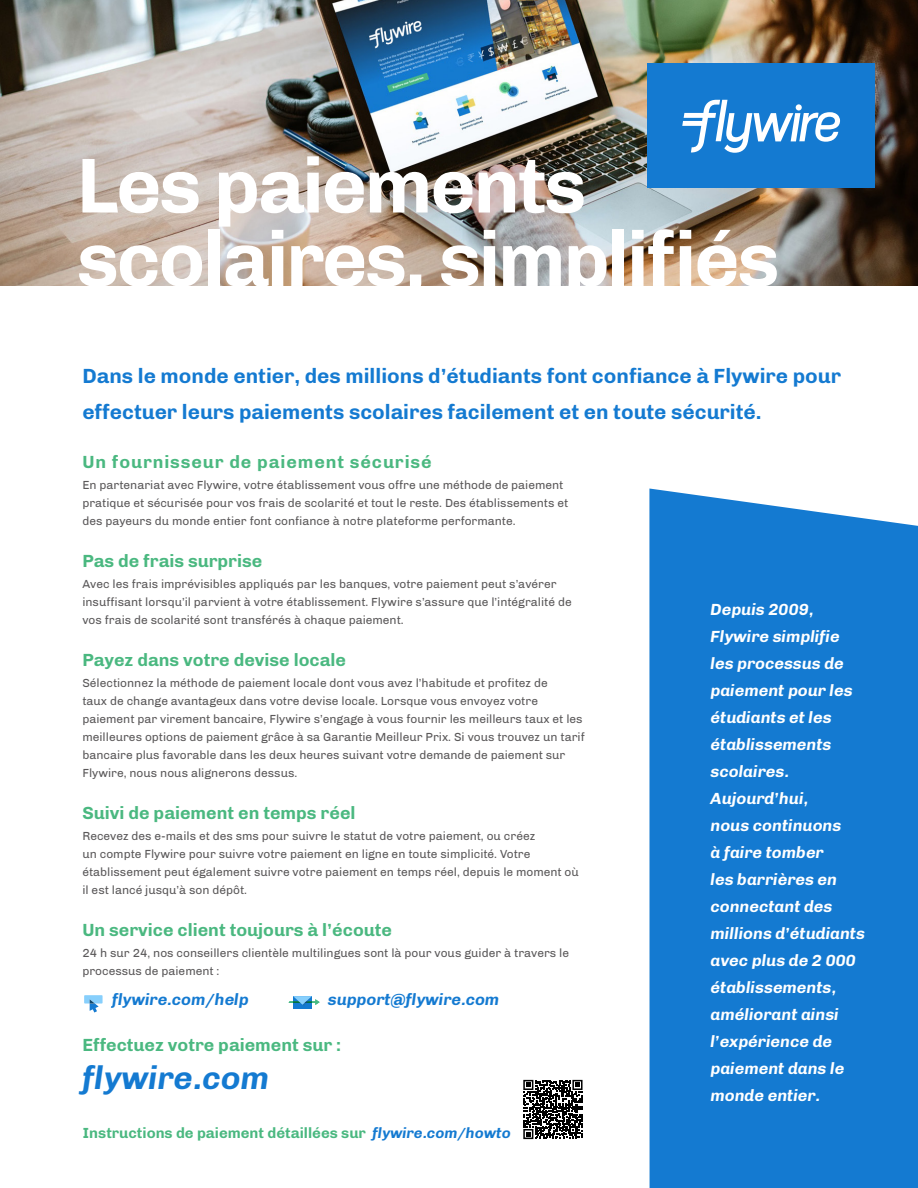
<style>
.page{position:relative;width:918px;height:1188px;background:#fff}
.page>*{position:absolute;margin:0;border:0;box-sizing:border-box;transform-origin:0 0}
.t1{font:700 78px/73.5px "Chivo";letter-spacing:-.03em;color:#fff}
.t2{font:italic 700 33px "Chivo";color:#147ad1}
.t3{font:700 21px/36px "Chivo";color:#147ad1}
.t4{font:700 18px "Chivo";color:#4ab880}
.t5{font:700 18px "Chivo";letter-spacing:.05em;color:#4ab880}
.t6{font:italic 700 16.5px/27px "Chivo";color:#fff}
.t7{font:italic 700 16.5px "Chivo";color:#147ad1}
.t8{font:700 15px "Chivo";color:#4ab880}
.t9{font:12px/18px "Chivo";color:#5b595a}
.s1{font-style:italic;color:#147ad1}
</style>
<div class="page">
<img style="left:0;top:0;width:918px;height:285px">
<div style="left:649px;top:489px;width:269px;height:699px;background:#147ad1"></div>
<div style="left:647px;top:63px;width:227px;height:125px;background:#147ad1"></div>
<svg style="left:682px;top:100px;width:158px;height:53px"></svg>
<div style="left:796px;top:104px;width:6px;height:7px;background:#fff;border-radius:50%"></div>
<div style="left:293px;top:996px;width:19px;height:12px;background:#147ad1"></div>
<svg style="left:289px;top:996px;width:31px;height:10px"></svg>
<svg style="left:84px;top:995px;width:19px;height:18px"></svg>
<svg style="left:523px;top:1080px;width:60px;height:59px"></svg>
<h1 class="t1" style="left:77px;top:149px;width:704px">Les paiements scolaires, simplifiés</h1>
<h3 class="t3" style="left:82px;top:358px;width:760px">Dans le monde entier, des millions d’étudiants font confiance à Flywire pour effectuer leurs paiements scolaires facilement et en toute sécurité.</h3>
<h3 class="t5" style="left:82px;top:451px;width:351px">Un fournisseur de paiement sécurisé</h3>
<p class="t9" style="left:82px;top:476px;width:487px">En partenariat avec Flywire, votre établissement vous offre une méthode de paiement pratique et sécurisée pour vos frais de scolarité et tout le reste. Des établissements et des payeurs du monde entier font confiance à notre plateforme performante.</p>
<h3 class="t4" style="left:82px;top:550px;width:181px">Pas de frais surprise</h3>
<p class="t9" style="left:82px;top:575px;width:491px">Avec les frais imprévisibles appliqués par les banques, votre paiement peut s’avérer insuffisant lorsqu’il parvient à votre établissement. Flywire s’assure que l’intégralité de vos frais de scolarité sont transférés à chaque paiement.</p>
<h3 class="t4" style="left:82px;top:649px;width:265px">Payez dans votre devise locale</h3>
<p class="t9" style="left:82px;top:674px;width:504px">Sélectionnez la méthode de paiement locale dont vous avez l’habitude et profitez de<br>taux de change avantageux dans votre devise locale. Lorsque vous envoyez votre paiement par virement bancaire, Flywire s’engage à vous fournir les meilleurs taux et les meilleures options de paiement grâce à sa Garantie Meilleur Prix. Si vous trouvez un tarif bancaire plus favorable dans les deux heures suivant votre demande de paiement sur Flywire, nous nous alignerons dessus.</p>
<h3 class="t4" style="left:82px;top:802px;width:275px">Suivi de paiement en temps réel</h3>
<p class="t9" style="left:82px;top:827px;width:498px">Recevez des e-mails et des sms pour suivre le statut de votre paiement, ou créez<br>un compte Flywire pour suivre votre paiement en ligne en toute simplicité. Votre établissement peut également suivre votre paiement en temps réel, depuis le moment où il est lancé jusqu’à son dépôt.</p>
<h3 class="t4" style="left:82px;top:919px;width:311px">Un service client toujours à l’écoute</h3>
<p class="t9" style="left:82px;top:944px;width:488px">24 h sur 24, nos conseillers clientèle multilingues sont là pour vous guider à travers le processus de paiement :</p>
<h3 class="t7" style="left:112px;top:990px;width:138px">flywire.com/help</h3>
<h3 class="t7" style="left:328px;top:990px;width:173px">support@flywire.com</h3>
<h3 class="t4" style="left:82px;top:1035px;width:260px">Effectuez votre paiement sur :</h3>
<h2 class="t2" style="left:82px;top:1058px;width:188px">flywire.com</h2>
<p class="t8" style="left:82px;top:1124px;width:430px">Instructions de paiement détaillées sur <span class="s1">flywire.com/howto</span></p>
<p class="t6" style="left:711px;top:596px;width:156px">Depuis 2009,<br>Flywire simplifie les processus de paiement pour les étudiants et les établissements scolaires.<br>Aujourd’hui,<br>nous continuons<br>à faire tomber<br>les barrières en connectant des millions d’étudiants avec plus de 2 000 établissements, améliorant ainsi l’expérience de paiement dans le monde entier.</p>
</div>
